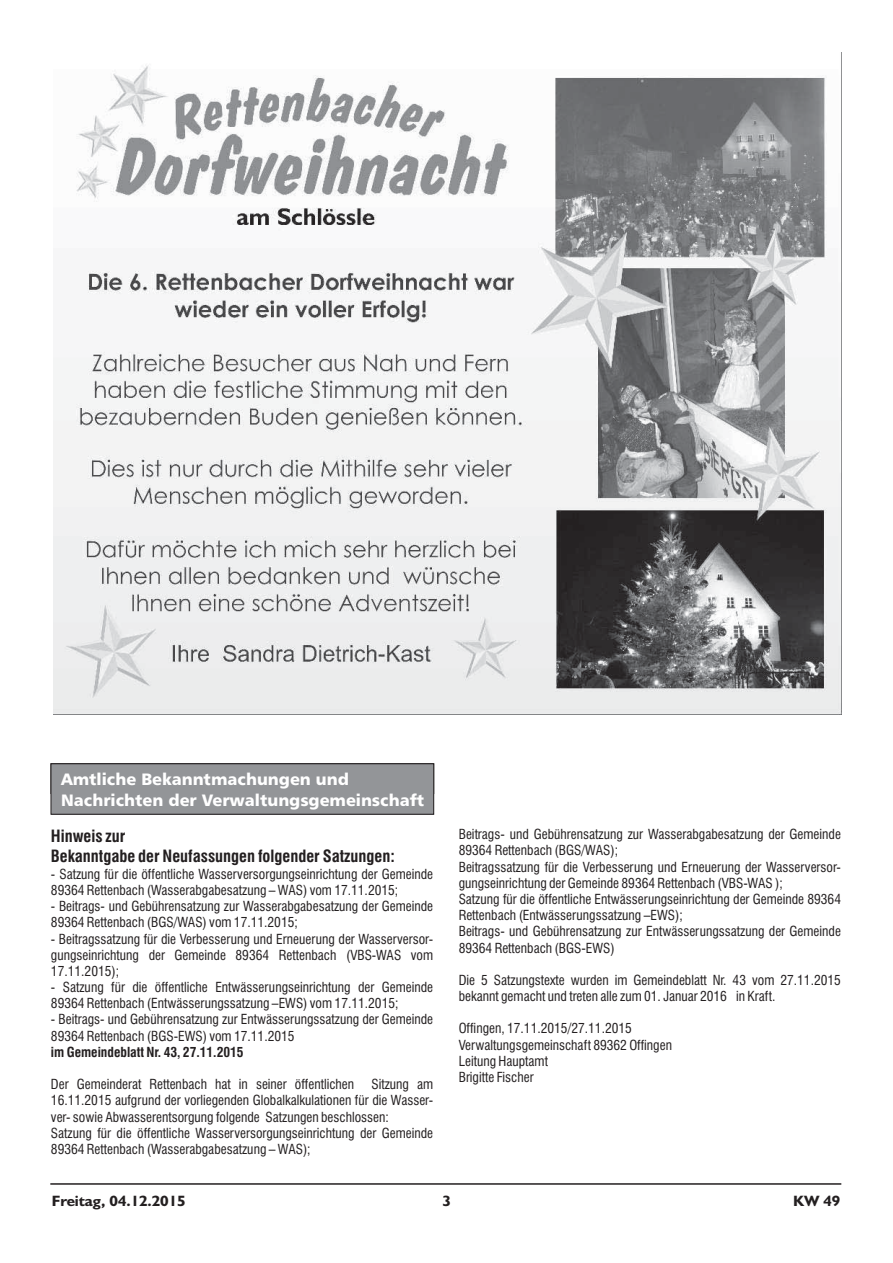
<style>
.page{position:relative;width:893px;height:1263px;background:#fff}
.page>*{position:absolute;margin:0;border:0;box-sizing:border-box;transform-origin:0 0}
.t1{font:16.5px/20.9px "Humanist 777 BT Black B";color:#fff;text-align:center}
.t2{font:700 condensed 16.5px "Swiss 721 BT";color:#231f20}
.t3{font:700 15px "Humanist 521 BT";letter-spacing:-.005em;color:#231f20;scale:1.04 1}
.t4{font:condensed 13.5px/16.2px "Swiss 721 BT";color:#231f20}
.t5{font:700 condensed 13.5px "Swiss 721 BT";color:#231f20}
</style>
<div class="page">
<hr style="left:50px;top:1183px;width:791px;height:2px;background:#231f20">
<div style="left:51px;top:764px;width:383px;height:50px;background:#939598"></div>
<div style="left:51px;top:763px;width:383px;height:52px;border:1px solid #231f20"></div>
<img style="left:54px;top:65px;width:787px;height:650px">
<p class="t1" style="left:61px;top:770px;width:365px">Für unsere Senioren<br>Nachrichten der Verwaltungsgemeinschaft</p>
<p class="t1" style="left:61px;top:770px;width:289px">Amtliche Bekanntmachungen und</p>
<p class="t2" style="left:51px;top:830px;width:76px">Hinweis zur</p>
<p class="t4" style="left:459px;top:827px;width:384px">Beitrags- und Gebührensatzung zur Wasserabgabesatzung der Gemeinde<br>89364 Rettenbach (BGS/WAS);</p>
<p class="t2" style="left:51px;top:850px;width:345px">Bekanntgabe der Neufassungen folgender Satzungen:</p>
<p class="t4" style="left:459px;top:860px;width:384px">Beitragssatzung für die Verbesserung und Erneuerung der Wasserversor-</p>
<p class="t4" style="left:51px;top:867px;width:384px">- Satzung für die öffentliche Wasserversorgungseinrichtung der Gemeinde</p>
<p class="t4" style="left:459px;top:876px;width:325px">gungseinrichtung der Gemeinde 89364 Rettenbach (VBS-WAS );</p>
<p class="t4" style="left:51px;top:883px;width:349px">89364 Rettenbach (Wasserabgabesatzung – WAS) vom 17.11.2015;</p>
<p class="t4" style="left:459px;top:892px;width:384px">Satzung für die öffentliche Entwässerungseinrichtung der Gemeinde 89364</p>
<p class="t4" style="left:51px;top:899px;width:384px">- Beitrags- und Gebührensatzung zur Wasserabgabesatzung der Gemeinde</p>
<p class="t4" style="left:459px;top:908px;width:225px">Rettenbach (Entwässerungssatzung –EWS);</p>
<p class="t4" style="left:51px;top:916px;width:248px">89364 Rettenbach (BGS/WAS) vom 17.11.2015;</p>
<p class="t4" style="left:459px;top:924px;width:384px">Beitrags- und Gebührensatzung zur Entwässerungssatzung der Gemeinde</p>
<p class="t4" style="left:51px;top:932px;width:384px">- Beitragssatzung für die Verbesserung und Erneuerung der Wasserversor-</p>
<p class="t4" style="left:459px;top:941px;width:158px">89364 Rettenbach (BGS-EWS)</p>
<p class="t4" style="left:51px;top:948px;width:384px">gungseinrichtung der Gemeinde 89364 Rettenbach (VBS-WAS vom<br>17.11.2015);</p>
<p class="t4" style="left:459px;top:973px;width:384px">Die 5 Satzungstexte wurden im Gemeindeblatt Nr. 43 vom 27.11.2015</p>
<p class="t4" style="left:51px;top:980px;width:384px">- Satzung für die öffentliche Entwässerungseinrichtung der Gemeinde</p>
<p class="t4" style="left:459px;top:989px;width:318px">bekannt gemacht und treten alle zum 01. Januar 2016 in Kraft.</p>
<p class="t4" style="left:51px;top:996px;width:349px">89364 Rettenbach (Entwässerungssatzung –EWS) vom 17.11.2015;</p>
<p class="t4" style="left:51px;top:1013px;width:384px">- Beitrags- und Gebührensatzung zur Entwässerungssatzung der Gemeinde</p>
<p class="t4" style="left:459px;top:1022px;width:175px">Offingen, 17.11.2015/27.11.2015</p>
<p class="t4" style="left:51px;top:1029px;width:245px">89364 Rettenbach (BGS-EWS) vom 17.11.2015</p>
<p class="t4" style="left:459px;top:1038px;width:215px">Verwaltungsgemeinschaft 89362 Offingen</p>
<p class="t5" style="left:51px;top:1047px;width:194px">im Gemeindeblatt Nr. 43, 27.11.2015</p>
<p class="t4" style="left:459px;top:1054px;width:91px">Leitung Hauptamt<br>Brigitte Fischer</p>
<p class="t4" style="left:51px;top:1077px;width:384px;text-indent:320px">Sitzung am 16.11.2015 aufgrund der vorliegenden Globalkalkulationen für die Wasser&shy;ver- sowie Abwasserentsorgung folgende Satzungen beschlossen:<br>Satzung für die öffentliche Wasserversorgungseinrichtung der Gemeinde 89364 Rettenbach (Wasserabgabesatzung – WAS);</p>
<p class="t3" style="left:52px;top:1195px;width:130px">Freitag, 04.12.2015</p>
<p class="t3" style="left:442px;top:1195px;width:10px">3</p>
<p class="t3" style="left:793px;top:1195px;width:47px">KW 49</p>
<p class="t4" style="left:51px;top:1077px;width:305px">Der Gemeinderat Rettenbach hat in seiner öffentlichen</p>
</div>
